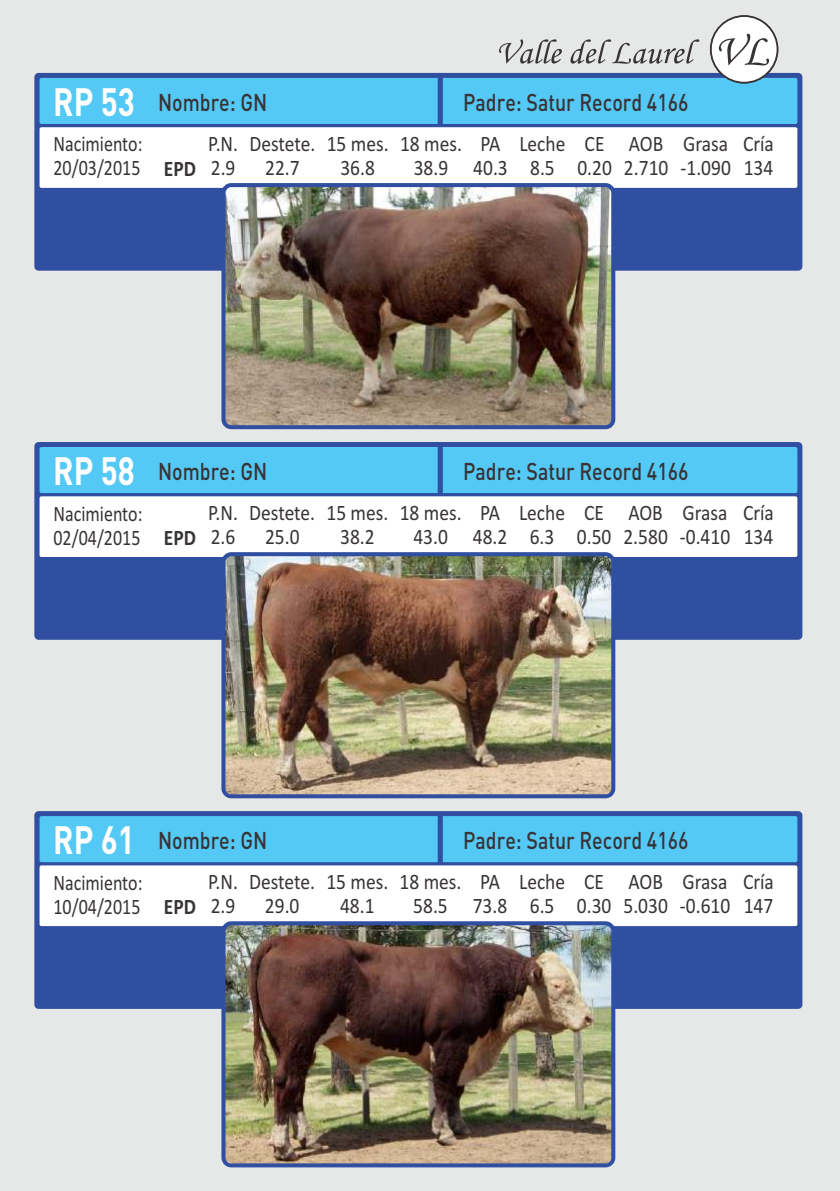
<style>
.page{position:relative;width:840px;height:1191px;background:#fff}
.page>*{position:absolute;margin:0;border:0;box-sizing:border-box;transform-origin:0 0}
.t1{font:700 39px "DIN";color:#fff;scale:.8 1}
.t2{font:500 24px "DIN";color:#383336;scale:.81 1}
.t3{font:22.2px/24px "Calibri";color:#383336;text-align:center;scale:.88 1}
.t4{font:22.2px/24px "Calibri";color:#383336;scale:.81 1}
.t5{font:700 22.2px "Calibri";color:#383336;scale:.88 1}
.s1{font-weight:700}
</style>
<div class="page">
<div style="left:0;top:0;width:839px;height:1191px;background:#e6e8e8"></div>
<div style="left:34px;top:73px;width:768px;height:198px;background:#304fa1;border-radius:4px"></div>
<div style="left:40px;top:127px;width:756px;height:61px;background:#fff;border-radius:2px"></div>
<svg style="left:221px;top:183px;width:394px;height:246px;background:#3754a2"></svg>
<div style="left:34px;top:442px;width:768px;height:198px;background:#304fa1;border-radius:4px"></div>
<div style="left:40px;top:447px;width:756px;height:46px;background:#54c9f5"></div>
<div style="left:40px;top:496px;width:756px;height:61px;background:#fff;border-radius:2px"></div>
<svg style="left:221px;top:552px;width:394px;height:246px;background:#3a57a3"></svg>
<div style="left:34px;top:811px;width:768px;height:198px;background:#304fa1;border-radius:4px"></div>
<div style="left:40px;top:816px;width:756px;height:46px;background:#54c9f5"></div>
<div style="left:40px;top:865px;width:756px;height:61px;background:#fff;border-radius:2px"></div>
<svg style="left:221px;top:921px;width:394px;height:246px;background:#3c58a3"></svg>
<img style="left:225px;top:187px;width:386px;height:238px;border-radius:6px">
<img style="left:225px;top:556px;width:386px;height:238px;border-radius:6px">
<img style="left:225px;top:925px;width:386px;height:238px">
<svg style="left:40px;top:15px;width:756px;height:109px"></svg>
<h1 class="t1" style="left:53px;top:77px;width:103px">RP 53</h1>
<p class="t2" style="left:463px;top:87px;width:279px">Padre: Satur Record 4166</p>
<p class="t4" style="left:53px;top:134px;width:177px">Nacimiento:<br>20/03/2015 <span class="s1">EPD</span></p>
<p class="t3" style="left:208px;top:133px;width:36px;text-align:left">P.N.<br>2.9</p>
<p class="t3" style="left:249px;top:133px;width:76px">Destete.<br>22.7</p>
<p class="t3" style="left:326px;top:133px;width:72px">15 mes.<br>36.8</p>
<p class="t3" style="left:400px;top:133px;width:72px">18 mes.<br>38.9</p>
<p class="t3" style="left:519px;top:133px;width:54px">Leche<br>8.5</p>
<p class="t3" style="left:623px;top:133px;width:52px;text-align:left">AOB<br>2.710</p>
<p class="t2" style="left:158px;top:87px;width:136px">Nombre: GN</p>
<p class="t3" style="left:680px;top:133px;width:59px;text-align:left">Grasa -1.090</p>
<p class="t3" style="left:577px;top:133px;width:41px">CE<br>0.20</p>
<p class="t3" style="left:473px;top:133px;width:41px">PA<br>40.3</p>
<p class="t3" style="left:742px;top:133px;width:37px;text-align:left">Cría<br>134</p>
<h1 class="t1" style="left:53px;top:446px;width:103px">RP 58</h1>
<p class="t2" style="left:463px;top:456px;width:279px">Padre: Satur Record 4166</p>
<p class="t4" style="left:53px;top:503px;width:177px">Nacimiento:<br>02/04/2015 <span class="s1">EPD</span></p>
<p class="t3" style="left:208px;top:502px;width:36px;text-align:left">P.N.<br>2.6</p>
<p class="t3" style="left:249px;top:502px;width:76px">Destete.<br>25.0</p>
<p class="t3" style="left:326px;top:502px;width:72px">15 mes.<br>38.2</p>
<p class="t3" style="left:399px;top:502px;width:72px">18 mes.<br>43.0</p>
<p class="t3" style="left:518px;top:502px;width:54px">Leche<br>6.3</p>
<p class="t3" style="left:623px;top:502px;width:52px;text-align:left">AOB<br>2.580</p>
<p class="t2" style="left:158px;top:456px;width:136px">Nombre: GN</p>
<p class="t3" style="left:679px;top:502px;width:59px;text-align:left">Grasa -0.410</p>
<p class="t3" style="left:576px;top:502px;width:41px">CE<br>0.50</p>
<p class="t3" style="left:472px;top:502px;width:41px">PA<br>48.2</p>
<p class="t3" style="left:742px;top:502px;width:37px;text-align:left">Cría<br>134</p>
<h1 class="t1" style="left:53px;top:815px;width:103px">RP 61</h1>
<p class="t2" style="left:463px;top:825px;width:279px">Padre: Satur Record 4166</p>
<p class="t4" style="left:53px;top:872px;width:111px">Nacimiento:<br>10/04/2015</p>
<p class="t2" style="left:158px;top:825px;width:136px">Nombre: GN</p>
<p class="t3" style="left:208px;top:871px;width:36px;text-align:left">P.N.<br>2.9</p>
<p class="t3" style="left:249px;top:871px;width:76px">Destete.<br>29.0</p>
<p class="t3" style="left:326px;top:871px;width:72px">15 mes.<br>48.1</p>
<p class="t3" style="left:399px;top:871px;width:72px">18 mes.<br>58.5</p>
<p class="t3" style="left:519px;top:871px;width:54px">Leche<br>6.5</p>
<p class="t3" style="left:623px;top:871px;width:52px;text-align:left">AOB<br>5.030</p>
<p class="t3" style="left:472px;top:871px;width:41px">PA<br>73.8</p>
<p class="t3" style="left:679px;top:871px;width:59px;text-align:left">Grasa -0.610</p>
<p class="t3" style="left:742px;top:871px;width:37px;text-align:left">Cría<br>147</p>
<p class="t3" style="left:576px;top:871px;width:41px">CE<br>0.30</p>
<p class="t5" style="left:164px;top:897px;width:38px">EPD</p>
</div>
